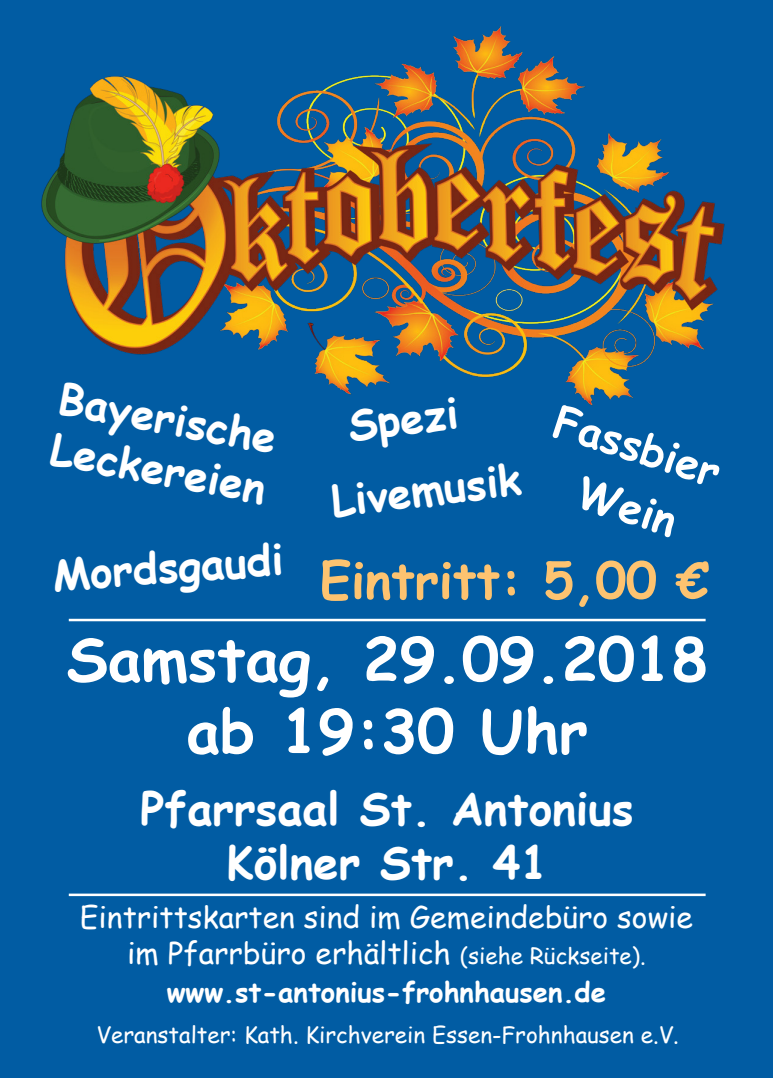
<style>
.page{position:relative;width:773px;height:1078px;background:#fff}
.page>*{position:absolute;margin:0;border:0;box-sizing:border-box;transform-origin:0 0}
.t1{font:700 60px/72px "Comic Sans MS";color:#fff;text-align:center}
.t2{font:700 50px "Comic Sans MS";color:#fdc370}
.t3{font:700 45px "Comic Sans MS";color:#fff}
.t4{font:700 42.5px/51px "Comic Sans MS";color:#fff}
.t5{font:30px/36px "Comic Sans MS";color:#fff;text-align:center}
.t6{font:700 27.5px "Comic Sans MS";color:#fff}
.t7{font:22.5px "Comic Sans MS";color:#fff}
.s1{font-size:22.5px}
</style>
<div class="page">
<div style="left:0;top:0;width:772px;height:1077px;background:#015ca3"></div>
<img style="left:32px;top:14px;width:701px;height:397px">
<hr style="left:69px;top:618px;width:636px;height:3px;background:#fff">
<hr style="left:69px;top:893px;width:636px;height:2px;background:#fff">
<p class="t4" style="left:65px;top:371px;width:222px;rotate:11deg">Bayerische<br>Leckereien</p>
<p class="t4" style="left:51px;top:548px;width:233px;rotate:-4deg">Mordsgaudi</p>
<p class="t4" style="left:345px;top:399px;width:112px;rotate:-7deg">Spezi</p>
<p class="t4" style="left:328px;top:475px;width:192px;rotate:-7deg">Livemusik</p>
<p class="t4" style="left:564px;top:394px;width:174px;rotate:18deg">Fassbier</p>
<p class="t4" style="left:586px;top:464px;width:104px;rotate:18deg">Wein</p>
<p class="t2" style="left:320px;top:543px;width:391px">Eintritt: 5,00 €</p>
<p class="t1" style="left:66px;top:620px;width:643px">Samstag, 29.09.2018 ab 19:30 Uhr</p>
<p class="t3" style="left:140px;top:775px;width:495px">Pfarrsaal St. Antonius</p>
<p class="t3" style="left:226px;top:829px;width:323px">Kölner Str. 41</p>
<p class="t5" style="left:80px;top:898px;width:614px">Eintrittskarten sind im Gemeindebüro sowie im Pfarrbüro erhältlich <span class="s1">(siehe Rückseite).</span></p>
<p class="t6" style="left:167px;top:971px;width:441px">www.st-antonius-frohnhausen.de</p>
<p class="t7" style="left:96px;top:1017px;width:583px">Veranstalter: Kath. Kirchverein Essen-Frohnhausen e.V.</p>
</div>
